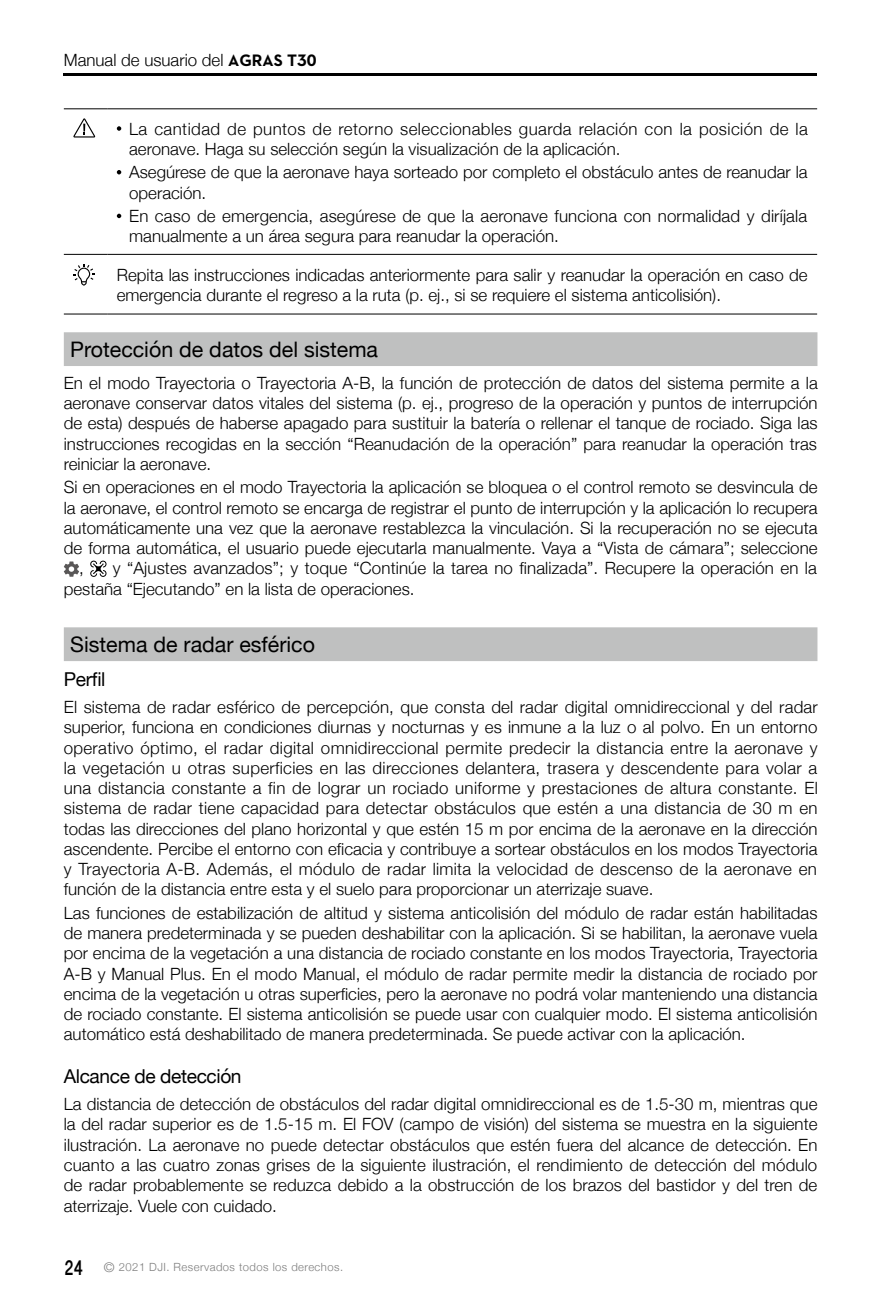
<style>
.page{position:relative;width:881px;height:1308px;background:#fff}
.page>*{position:absolute;margin:0;border:0;box-sizing:border-box;transform-origin:0 0}
.t1{font:21.38px "Helvetica Neue";color:#000}
.t2{font:19.12px "Helvetica Neue";letter-spacing:-.02em;color:#000}
.t3{font:300 16.88px/20.2px "Helvetica Neue";color:#000}
.t4{font:300 16.88px/20.2px "Helvetica Neue";letter-spacing:.025em;color:#000}
.t5{font:300 11.25px "Helvetica Neue";letter-spacing:.04em;color:#7d7d7d}
.s1{font-family:"Dji";font-weight:700}
.s2{font-family:"Gujarati Sangam MN";font-weight:700;font-size:18px;color:#000}
.s3{font-size:13.5px}
</style>
<div class="page">
<hr style="left:64px;top:74px;width:752px;height:2px;background:#000">
<div style="left:64px;top:332px;width:753px;height:34px;background:#bfc0c0"></div>
<div style="left:64px;top:627px;width:753px;height:34px;background:#bfc0c0"></div>
<hr style="left:64px;top:108px;width:43px;height:1px;background:#000">
<hr style="left:107px;top:108px;width:709px;height:1px;background:#000">
<hr style="left:64px;top:254px;width:43px;height:1px;background:#000">
<hr style="left:107px;top:254px;width:709px;height:1px;background:#000">
<hr style="left:64px;top:314px;width:43px;height:1px;background:#000">
<hr style="left:107px;top:314px;width:709px;height:1px;background:#000">
<svg style="left:73px;top:118px;width:22px;height:19px"></svg>
<svg style="left:117px;top:126px;width:4px;height:5px"></svg>
<svg style="left:117px;top:170px;width:4px;height:4px"></svg>
<svg style="left:117px;top:214px;width:4px;height:4px"></svg>
<svg style="left:73px;top:264px;width:21px;height:22px"></svg>
<svg style="left:64px;top:561px;width:15px;height:16px"></svg>
<svg style="left:90px;top:560px;width:17px;height:17px"></svg>
<p class="t3" style="left:64px;top:49px;width:254px">Manual de usuario del <span class="s1">AGRAS T30</span></p>
<p class="t4" style="left:129px;top:117px;width:680px">La cantidad de puntos de retorno seleccionables guarda relación con la posición de la aeronave. Haga su selección según la visualización de la aplicación.</p>
<p class="t3" style="left:129px;top:161px;width:679px">Asegúrese de que la aeronave haya sorteado por completo el obstáculo antes de reanudar la operación.</p>
<p class="t3" style="left:129px;top:205px;width:679px">En caso de emergencia, asegúrese de que la aeronave funciona con normalidad y diríjala manualmente a un área segura para reanudar la operación.</p>
<p class="t3" style="left:117px;top:264px;width:692px">Repita las instrucciones indicadas anteriormente para salir y reanudar la operación en caso de emergencia durante el regreso a la ruta (p. ej., si se requiere el sistema anticolisión).</p>
<p class="t1" style="left:70px;top:333px;width:309px">Protección de datos del sistema</p>
<p class="t3" style="left:64px;top:371px;width:755px;text-align:justify">En el modo Trayectoria o Trayectoria A-B, la función de protección de datos del sistema permite a la aeronave conservar datos vitales del sistema (p. ej., progreso de la operación y puntos de interrupción de esta) después de haberse apagado para sustituir la batería o rellenar el tanque de rociado. Siga las instrucciones recogidas en la sección “Reanudación de la operación” para reanudar la operación tras reiniciar la aeronave.</p>
<p class="t3" style="left:64px;top:476px;width:754px">Si en operaciones en el modo Trayectoria la aplicación se bloquea o el control remoto se desvincula de</p>
<p class="t3" style="left:64px;top:496px;width:754px">la aeronave, el control remoto se encarga de registrar el punto de interrupción y la aplicación lo recupera</p>
<p class="t3" style="left:64px;top:516px;width:754px">automáticamente una vez que la aeronave restablezca la vinculación. Si la recuperación no se ejecuta</p>
<p class="t3" style="left:64px;top:536px;width:754px">de forma automática, el usuario puede ejecutarla manualmente. Vaya a “Vista de cámara”; seleccione</p>
<p class="t3" style="left:79px;top:557px;width:6px">,</p>
<p class="t3" style="left:64px;top:557px;width:754px;text-indent:49px">y “Ajustes avanzados”; y toque “Continúe la tarea no finalizada”. Recupere la operación en la pestaña “Ejecutando” en la lista de operaciones.</p>
<p class="t1" style="left:70px;top:628px;width:246px">Sistema de radar esférico</p>
<p class="t2" style="left:64px;top:665px;width:43px">Perfil</p>
<p class="t3" style="left:64px;top:695px;width:755px;text-align:justify">El sistema de radar esférico de percepción, que consta del radar digital omnidireccional y del radar superior, funciona en condiciones diurnas y nocturnas y es inmune a la luz o al polvo. En un entorno operativo óptimo, el radar digital omnidireccional permite predecir la distancia entre la aeronave y la vegetación u otras superficies en las direcciones delantera, trasera y descendente para volar a una distancia constante a fin de lograr un rociado uniforme y prestaciones de altura constante. El sistema de radar tiene capacidad para detectar obstáculos que estén a una distancia de 30 m en todas las direcciones del plano horizontal y que estén 15 m por encima de la aeronave en la dirección ascendente. Percibe el entorno con eficacia y contribuye a sortear obstáculos en los modos Trayectoria y Trayectoria A-B. Además, el módulo de radar limita la velocidad de descenso de la aeronave en función de la distancia entre esta y el suelo para proporcionar un aterrizaje suave.</p>
<p class="t3" style="left:64px;top:901px;width:754px;text-align:justify">Las funciones de estabilización de altitud y sistema anticolisión del módulo de radar están habilitadas de manera predeterminada y se pueden deshabilitar con la aplicación. Si se habilitan, la aeronave vuela por encima de la vegetación a una distancia de rociado constante en los modos Trayectoria, Trayectoria A-B y Manual Plus. En el modo Manual, el módulo de radar permite medir la distancia de rociado por encima de la vegetación u otras superficies, pero la aeronave no podrá volar manteniendo una distancia de rociado constante. El sistema anticolisión se puede usar con cualquier modo. El sistema anticolisión automático está deshabilitado de manera predeterminada. Se puede activar con la aplicación.</p>
<p class="t2" style="left:64px;top:1062px;width:179px">Alcance de detección</p>
<p class="t3" style="left:64px;top:1092px;width:754px;text-align:justify">La distancia de detección de obstáculos del radar digital omnidireccional es de 1.5-30 m, mientras que la del radar superior es de 1.5-15 m. El FOV (campo de visión) del sistema se muestra en la siguiente ilustración. La aeronave no puede detectar obstáculos que estén fuera del alcance de detección. En cuanto a las cuatro zonas grises de la siguiente ilustración, el rendimiento de detección del módulo de radar probablemente se reduzca debido a la obstrucción de los brazos del bastidor y del tren de aterrizaje. Vuele con cuidado.</p>
<p class="t5" style="left:64px;top:1258px;width:280px"><span class="s2">24</span> <span class="s3">©</span> 2021 DJI. Reservados todos los derechos.</p>
</div>
